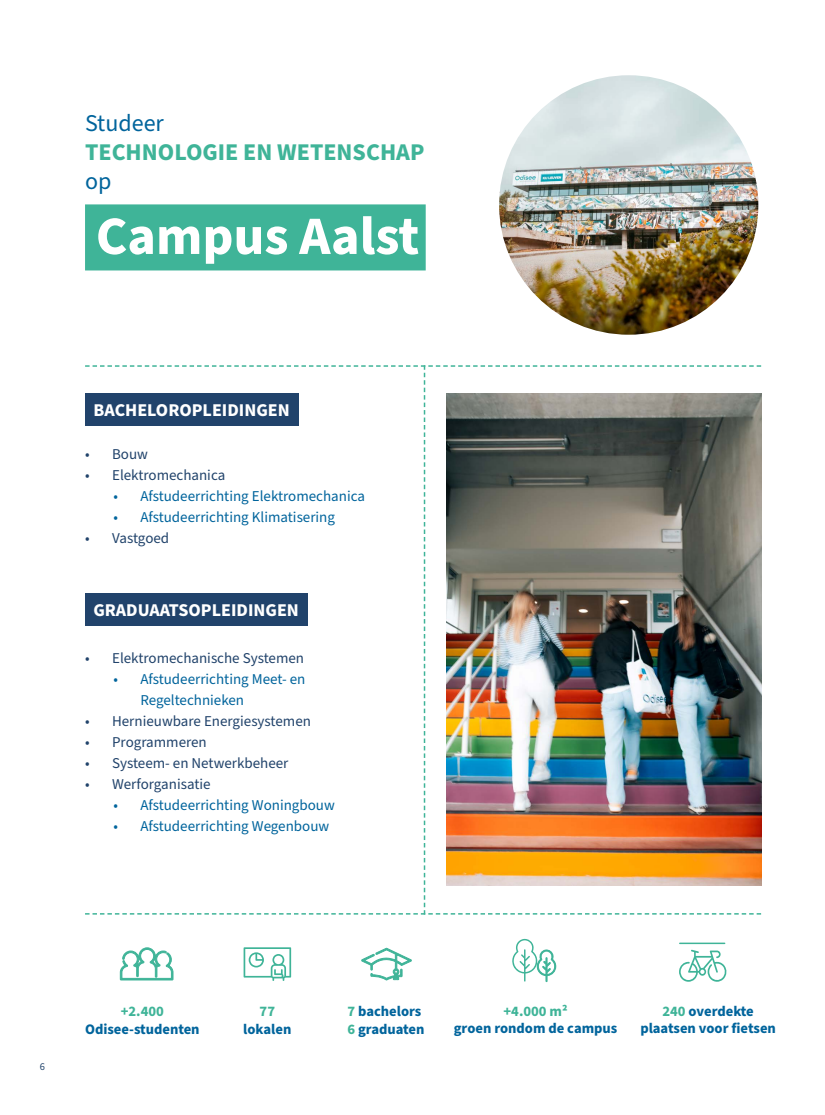
<style>
.page{position:relative;width:825px;height:1115px;background:#fff}
.page>*{position:absolute;margin:0;border:0;box-sizing:border-box;transform-origin:0 0}
.t1{font:700 54px "Source Sans Pro";color:#fff}
.t2{font:700 24px "Source Sans Pro";color:#3fb498}
.t3{font:24px "Source Sans Pro";color:#00649c}
.t4{font:700 18px "Source Sans Pro";color:#fff}
.t5{font:15px/21px "Source Sans Pro";color:#00649c}
.t6{font:15px "Source Sans Pro";color:#21436b}
.t7{font:700 14.55px/17.4px "Source Sans Pro";color:#00649c}
.t8{font:700 14.55px "Source Sans Pro";color:#3fb498}
.t9{font:10.5px "Source Sans Pro";color:#21436b}
.s1{color:#3fb498}
</style>
<div class="page">
<img style="left:499px;top:75px;width:259px;height:259px;border-radius:130px">
<svg style="left:361px;top:947px;width:51px;height:33px"></svg>
<svg style="left:512px;top:938px;width:44px;height:43px"></svg>
<svg style="left:679px;top:949px;width:48px;height:32px"></svg>
<hr style="left:680px;top:942px;width:45px;height:1px;background:#3fb498">
<div style="left:85px;top:204px;width:341px;height:66px;background:#3fb498"></div>
<img style="left:85px;top:365px;width:676px;height:549px">
<svg style="left:244px;top:947px;width:47px;height:33px"></svg>
<svg style="left:120px;top:947px;width:53px;height:32px"></svg>
<div style="left:85px;top:593px;width:222px;height:32px;background:#21436b"></div>
<h2 class="t3" style="left:85px;top:107px;width:80px">Studeer</h2>
<h2 class="t2" style="left:85px;top:135px;width:341px">TECHNOLOGIE EN WETENSCHAP</h2>
<h2 class="t3" style="left:85px;top:164px;width:28px">op</h2>
<h1 class="t1" style="left:96px;top:199px;width:325px">Campus Aalst</h1>
<p class="t4" style="left:94px;top:398px;width:198px">BACHELOROPLEIDINGEN</p>
<p class="t6" style="left:85px;top:444px;width:64px">• Bouw</p>
<p class="t6" style="left:85px;top:465px;width:142px">• Elektromechanica</p>
<p class="t5" style="left:113px;top:486px;width:253px">• Afstudeerrichting Elektromechanica</p>
<p class="t5" style="left:113px;top:507px;width:223px">• Afstudeerrichting Klimatisering</p>
<p class="t6" style="left:85px;top:528px;width:86px">• Vastgoed</p>
<p class="t4" style="left:93px;top:598px;width:207px">GRADUAATSOPLEIDINGEN</p>
<p class="t6" style="left:85px;top:648px;width:221px">• Elektromechanische Systemen</p>
<p class="t5" style="left:140px;top:669px;width:167px;text-indent:-27px">• Afstudeerrichting Meet- en<br>Regeltechnieken</p>
<p class="t6" style="left:85px;top:711px;width:227px">• Hernieuwbare Energiesystemen</p>
<p class="t6" style="left:85px;top:732px;width:123px">• Programmeren</p>
<p class="t6" style="left:85px;top:753px;width:205px">• Systeem- en Netwerkbeheer</p>
<p class="t6" style="left:85px;top:774px;width:127px">• Werforganisatie</p>
<p class="t5" style="left:113px;top:795px;width:223px">• Afstudeerrichting Woningbouw</p>
<p class="t5" style="left:113px;top:816px;width:217px">• Afstudeerrichting Wegenbouw</p>
<p class="t9" style="left:40px;top:1059px;width:7px">6</p>
<p class="t8" style="left:121px;top:1001px;width:45px">+2.400</p>
<p class="t7" style="left:85px;top:1020px;width:116px">Odisee-studenten</p>
<p class="t8" style="left:260px;top:1001px;width:17px">77</p>
<p class="t7" style="left:243px;top:1020px;width:50px">lokalen</p>
<p class="t7" style="left:347px;top:1002px;width:79px"><span class="s1">7</span> bachelors<br><span class="s1">6</span> graduaten</p>
<p class="t8" style="left:503px;top:1000px;width:66px">+4.000 m²</p>
<p class="t7" style="left:454px;top:1019px;width:165px">groen rondom de campus</p>
<p class="t7" style="left:640px;top:1002px;width:137px;text-align:center"><span class="s1">240</span> overdekte plaatsen voor fietsen</p>
</div>
